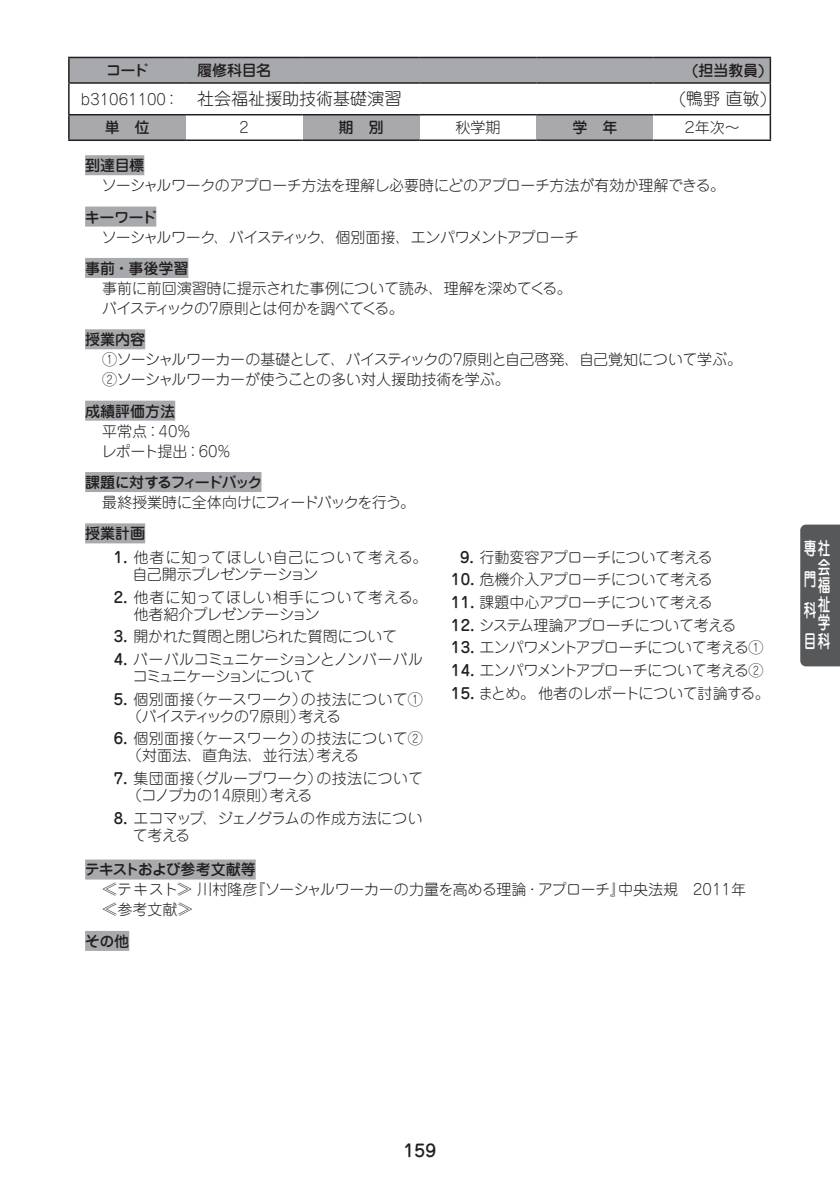
<style>
.page{position:relative;width:840px;height:1191px;background:#fff}
.page>*{position:absolute;margin:0;border:0;box-sizing:border-box;transform-origin:0 0}
.t1{font:500 18px/30.8px "Jun 34 Pro";color:#fff;scale:.7 1}
.t2{font:300 17px "P Jun 101 Pro N";color:#231f20}
.t3{font:500 17px "Jun 34 Pro";color:#231f20}
.t4{font:300 15px/17px "P Jun 101 Pro N";letter-spacing:-.03em;color:#231f20}
.t5{font:300 15px/17px "P Jun 101 Pro N";color:#231f20}
.t6{font:500 15px "P Jun 34 Pro N";letter-spacing:-.02em;color:#231f20}
.t7{font:500 15px "P Jun 34 Pro N";letter-spacing:-.115em;color:#231f20}
.t8{font:500 15px "P Jun 34 Pro N";letter-spacing:-.045em;color:#231f20}
.s1{font-size:15px}
.s2{font-family:"P Jun 34 Pro N";font-weight:500}
</style>
<div class="page">
<div style="left:85px;top:155px;width:59px;height:20px;background:#a8a9ad"></div>
<div style="left:85px;top:207px;width:71px;height:20px;background:#a8a9ad"></div>
<div style="left:85px;top:258px;width:103px;height:20px;background:#a8a9ad"></div>
<div style="left:85px;top:329px;width:60px;height:20px;background:#a8a9ad"></div>
<div style="left:85px;top:401px;width:90px;height:20px;background:#a8a9ad"></div>
<div style="left:85px;top:472px;width:176px;height:20px;background:#a8a9ad"></div>
<div style="left:85px;top:523px;width:60px;height:20px;background:#a8a9ad"></div>
<div style="left:85px;top:859px;width:170px;height:20px;background:#a8a9ad"></div>
<div style="left:85px;top:931px;width:44px;height:20px;background:#a8a9ad"></div>
<div style="left:69px;top:115px;width:117px;height:25px;background:#a8a9ad"></div>
<div style="left:302px;top:115px;width:117px;height:25px;background:#a8a9ad"></div>
<div style="left:536px;top:115px;width:117px;height:25px;background:#a8a9ad"></div>
<hr style="left:68px;top:57px;width:118px;height:1px;background:#231f20">
<hr style="left:68px;top:58px;width:2px;height:24px;background:#231f20">
<svg style="left:69px;top:57px;width:701px;height:25px;background:#a1a2a5"></svg>
<hr style="left:68px;top:82px;width:118px;height:2px;background:#231f20">
<hr style="left:68px;top:84px;width:2px;height:30px;background:#231f20">
<hr style="left:186px;top:82px;width:116px;height:2px;background:#231f20">
<hr style="left:302px;top:82px;width:117px;height:2px;background:#231f20">
<hr style="left:419px;top:82px;width:117px;height:2px;background:#231f20">
<hr style="left:536px;top:82px;width:117px;height:2px;background:#231f20">
<hr style="left:653px;top:82px;width:117px;height:2px;background:#231f20">
<hr style="left:769px;top:84px;width:1px;height:30px;background:#231f20">
<hr style="left:68px;top:114px;width:118px;height:1px;background:#231f20">
<hr style="left:68px;top:115px;width:2px;height:24px;background:#231f20">
<hr style="left:186px;top:114px;width:116px;height:1px;background:#231f20">
<hr style="left:302px;top:114px;width:117px;height:1px;background:#231f20">
<hr style="left:419px;top:114px;width:117px;height:1px;background:#231f20">
<hr style="left:536px;top:114px;width:117px;height:1px;background:#231f20">
<hr style="left:653px;top:114px;width:117px;height:1px;background:#231f20">
<svg style="left:769px;top:115px;width:1px;height:24px"></svg>
<hr style="left:68px;top:139px;width:118px;height:2px;background:#231f20">
<hr style="left:186px;top:139px;width:116px;height:2px;background:#231f20">
<hr style="left:302px;top:139px;width:117px;height:2px;background:#231f20">
<hr style="left:419px;top:139px;width:117px;height:2px;background:#231f20">
<hr style="left:536px;top:139px;width:117px;height:2px;background:#231f20">
<hr style="left:653px;top:139px;width:117px;height:2px;background:#231f20">
<div style="left:800px;top:524px;width:39px;height:142px;background:#57585a"></div>
<p class="t6" style="left:106px;top:58px;width:44px">コード</p>
<p class="t6" style="left:197px;top:58px;width:76px">履修科目名</p>
<p class="t6" style="left:691px;top:58px;width:74px">(担当教員)</p>
<p class="t2" style="left:81px;top:85px;width:322px"><span class="s1">b31061100：</span> 社会福祉援助技術基礎演習</p>
<p class="t2" style="left:678px;top:85px;width:90px">(鴨野 直敏)</p>
<p class="t6" style="left:105px;top:116px;width:46px">単　位</p>
<p class="t4" style="left:239px;top:118px;width:11px">2</p>
<p class="t6" style="left:338px;top:116px;width:46px">期　別</p>
<p class="t4" style="left:455px;top:118px;width:46px">秋学期</p>
<p class="t6" style="left:572px;top:116px;width:46px">学　年</p>
<p class="t4" style="left:681px;top:118px;width:59px">２年次～</p>
<p class="t6" style="left:85px;top:154px;width:61px">到達目標</p>
<p class="t4" style="left:102px;top:176px;width:624px">ソーシャルワークのアプローチ方法を理解し必要時にどのアプローチ方法が有効か理解できる。</p>
<p class="t6" style="left:85px;top:205px;width:74px">キーワード</p>
<p class="t4" style="left:102px;top:227px;width:479px">ソーシャルワーク、バイスティック、個別面接、エンパワメントアプローチ</p>
<p class="t6" style="left:85px;top:256px;width:105px">事前・事後学習</p>
<p class="t4" style="left:102px;top:277px;width:471px;line-height:20px">事前に前回演習時に提示された事例について読み、理解を深めてくる。バイスティックの7原則とは何かを調べてくる。</p>
<p class="t6" style="left:85px;top:328px;width:61px">授業内容</p>
<p class="t4" style="left:102px;top:349px;width:641px;line-height:20px">①ソーシャルワーカーの基礎として、バイスティックの7原則と自己啓発、自己覚知について学ぶ。<br>②ソーシャルワーカーが使うことの多い対人援助技術を学ぶ。</p>
<p class="t6" style="left:85px;top:399px;width:91px">成績評価方法</p>
<p class="t5" style="left:101px;top:420px;width:132px;line-height:20px">平常点：40％<br>レポート提出：60％</p>
<p class="t7" style="left:85px;top:470px;width:179px">課題に対するフィードバック</p>
<p class="t4" style="left:102px;top:493px;width:314px">最終授業時に全体向けにフィードバックを行う。</p>
<p class="t6" style="left:85px;top:522px;width:61px">授業計画</p>
<p class="t5" style="left:132px;top:548px;width:296px;text-indent:-19px"><span class="s2">1.</span> 他者に知ってほしい自己について考える。自己開示プレゼンテーション</p>
<p class="t5" style="left:133px;top:587px;width:295px;text-indent:-20px"><span class="s2">2.</span> 他者に知ってほしい相手について考える。他者紹介プレゼンテーション</p>
<p class="t4" style="left:114px;top:627px;width:284px"><span class="s2">3.</span> 開かれた質問と閉じられた質問について</p>
<p class="t4" style="left:133px;top:650px;width:291px;text-indent:-19px"><span class="s2">4.</span> バーバルコミュニケーションとノンバーバルコミュニケーションについて</p>
<p class="t4" style="left:127px;top:689px;width:297px;text-indent:-13px"><span class="s2">5.</span> 個別面接（ケースワーク）の技法について①（バイスティックの７原則）考える</p>
<p class="t5" style="left:127px;top:729px;width:297px;text-indent:-13px"><span class="s2">6.</span> 個別面接（ケースワーク）の技法について②（対面法、直角法、並行法）考える</p>
<p class="t5" style="left:127px;top:769px;width:297px;text-indent:-13px"><span class="s2">7.</span> 集団面接（グループワーク）の技法について（コノプカの14原則）考える</p>
<p class="t4" style="left:133px;top:808px;width:291px;text-indent:-19px"><span class="s2">8.</span> エコマップ、ジェノグラムの作成方法について考える</p>
<p class="t4" style="left:460px;top:547px;width:254px"><span class="s2">9.</span> 行動変容アプローチについて考える</p>
<p class="t4" style="left:451px;top:570px;width:262px"><span class="s2">10.</span> 危機介入アプローチについて考える</p>
<p class="t4" style="left:451px;top:593px;width:262px"><span class="s2">11.</span> 課題中心アプローチについて考える</p>
<p class="t4" style="left:451px;top:615px;width:286px"><span class="s2">12.</span> システム理論アプローチについて考える</p>
<p class="t4" style="left:451px;top:638px;width:313px"><span class="s2">13.</span> エンパワメントアプローチについて考える①</p>
<p class="t4" style="left:451px;top:661px;width:313px"><span class="s2">14.</span> エンパワメントアプローチについて考える②</p>
<p class="t4" style="left:451px;top:683px;width:320px"><span class="s2">15.</span> まとめ。他者のレポートについて討論する。</p>
<p class="t8" style="left:85px;top:857px;width:172px">テキストおよび参考文献等</p>
<p class="t5" style="left:102px;top:878px;width:644px;line-height:20px">≪テキスト≫ 川村隆彦『ソーシャルワーカーの力量を高める理論・アプローチ』中央法規　2011年≪参考文献≫</p>
<p class="t6" style="left:85px;top:929px;width:46px">その他</p>
<p class="t1" style="left:803px;top:531px;width:39px">専社門科目科</p>
<p class="t1" style="left:817px;top:556px;width:19px;line-height:18.6px;text-align:justify">会福祉学</p>
<p class="t3" style="left:403px;top:1136px;width:34px">159</p>
</div>
